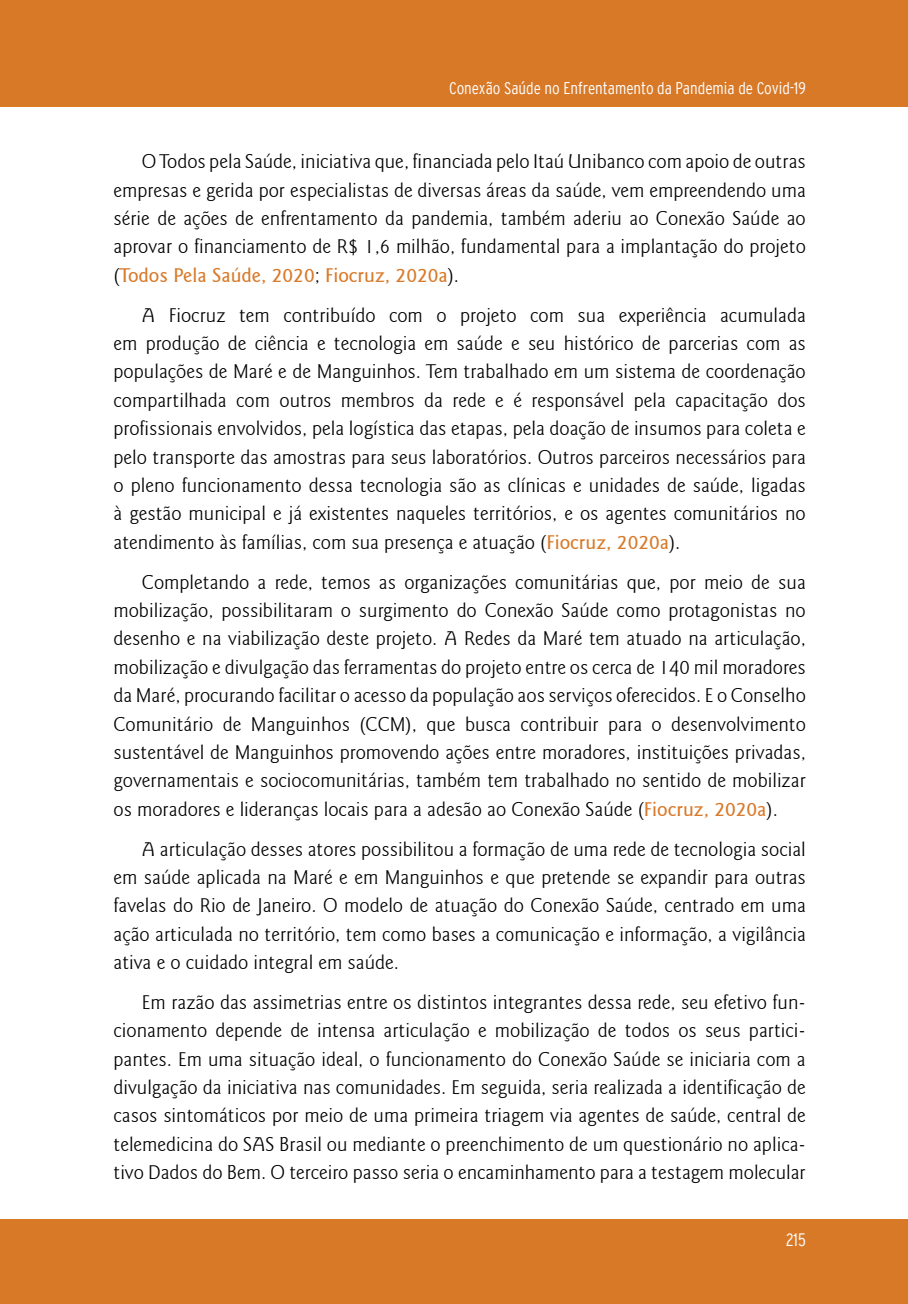
<style>
.page{position:relative;width:908px;height:1304px;background:#fff}
.page>*{position:absolute;margin:0;border:0;box-sizing:border-box;transform-origin:0 0}
.corpo_do_texto{font:300 20px/28.4px "Goudy Sans IT Cby BT";color:#000;text-align:justify}
.t1{font:300 condensed 18px "Interstate";color:#fff}
.t2{font:300 condensed 17px "Interstate";color:#fff}
.s1{font-weight:500;color:#d87928}
</style>
<div class="page">
<div style="left:0;top:1219px;width:907px;height:85px;background:#d87928"></div>
<div style="left:0;top:0;width:907px;height:107px;background:#d87928"></div>
<p class="t2" style="left:449px;top:78px;width:358px">Conexão Saúde no Enfrentamento da Pandemia de Covid-19</p>
<p class="corpo_do_texto" style="left:113px;top:147px;width:693px;text-indent:28px">O Todos pela Saúde, iniciativa que, financiada pelo Itaú Unibanco com apoio de outras empresas e gerida por especialistas de diversas áreas da saúde, vem empreendendo uma série de ações de enfrentamento da pandemia, também aderiu ao Conexão Saúde ao aprovar o financiamento de R$ 1,6 milhão, fundamental para a implantação do projeto (<span class="s1">Todos Pela Saúde, 2020</span>; <span class="s1">Fiocruz, 2020a</span>).</p>
<p class="corpo_do_texto" style="left:113px;top:301px;width:693px;text-indent:28px">A Fiocruz tem contribuído com o projeto com sua experiência acumulada em produção de ciência e tecnologia em saúde e seu histórico de parcerias com as populações de Maré e de Manguinhos. Tem trabalhado em um sistema de coordenação compartilhada com outros membros da rede e é responsável pela capacitação dos profissionais envolvidos, pela logística das etapas, pela doação de insumos para coleta e pelo transporte das amostras para seus laboratórios. Outros parceiros necessários para o pleno funcionamento dessa tecnologia são as clínicas e unidades de saúde, ligadas à gestão municipal e já existentes naqueles territórios, e os agentes comunitários no atendimento às famílias, com sua presença e atuação (<span class="s1">Fiocruz, 2020a</span>).</p>
<p class="corpo_do_texto" style="left:113px;top:568px;width:693px;text-indent:28px">Completando a rede, temos as organizações comunitárias que, por meio de sua mobilização, possibilitaram o surgimento do Conexão Saúde como protagonistas no desenho e na viabilização deste projeto. A Redes da Maré tem atuado na articulação, mobilização e divulgação das ferramentas do projeto entre os cerca de 140 mil moradores da Maré, procurando facilitar o acesso da população aos serviços oferecidos. E o Conselho Comunitário de Manguinhos (CCM), que busca contribuir para o desenvolvimento sustentável de Manguinhos promovendo ações entre moradores, instituições privadas, governamentais e sociocomunitárias, também tem trabalhado no sentido de mobilizar os moradores e lideranças locais para a adesão ao Conexão Saúde (<span class="s1">Fiocruz, 2020a</span>).</p>
<p class="corpo_do_texto" style="left:113px;top:835px;width:693px;text-indent:28px">A articulação desses atores possibilitou a formação de uma rede de tecnologia social em saúde aplicada na Maré e em Manguinhos e que pretende se expandir para outras favelas do Rio de Janeiro. O modelo de atuação do Conexão Saúde, centrado em uma ação articulada no território, tem como bases a comunicação e informação, a vigilância ativa e o cuidado integral em saúde.</p>
<p class="corpo_do_texto" style="left:113px;top:988px;width:693px;text-indent:28px">Em razão das assimetrias entre os distintos integrantes dessa rede, seu efetivo fun&shy;cionamento depende de intensa articulação e mobilização de todos os seus partici&shy;pantes. Em uma situação ideal, o funcionamento do Conexão Saúde se iniciaria com a divulgação da iniciativa nas comunidades. Em seguida, seria realizada a identificação de casos sintomáticos por meio de uma primeira triagem via agentes de saúde, central de telemedicina do SAS Brasil ou mediante o preenchimento de um questionário no aplica&shy;tivo Dados do Bem. O terceiro passo seria o encaminhamento para a testagem molecular</p>
<p class="t1" style="left:785px;top:1230px;width:21px">215</p>
</div>
